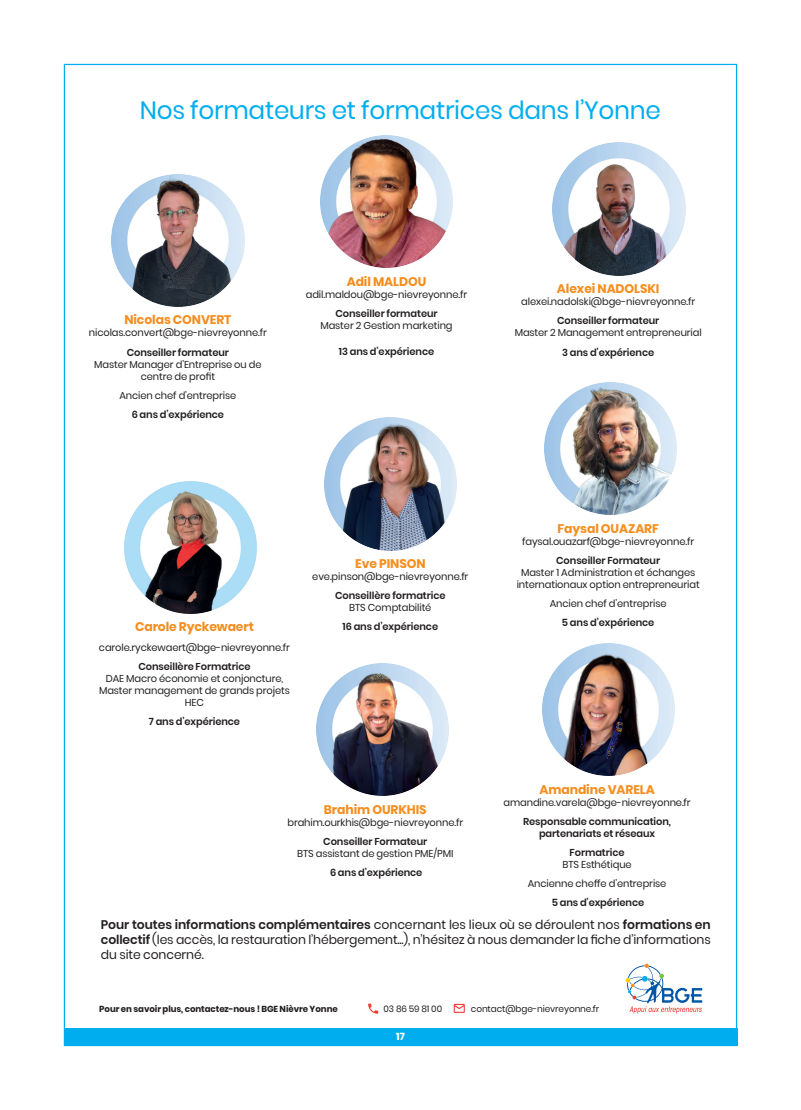
<style>
.page{position:relative;width:801px;height:1110px;background:#fff}
.page>*{position:absolute;margin:0;border:0;box-sizing:border-box;transform-origin:0 0}
.t1{font:25px "Poppins";letter-spacing:-.01em;color:#00aeef}
.t2{font:12.5px/15px "Poppins";letter-spacing:-.01em;color:#231f20;text-align:justify}
.t3{font:700 12.5px "Poppins";letter-spacing:-.01em;color:#f68e1e}
.t4{font:700 10.12px "Poppins";color:#fff}
.t5{font:10px/12px "Poppins";letter-spacing:-.01em;color:#231f20;text-align:center}
.t6{font:600 10px/12px "Poppins";letter-spacing:-.01em;color:#231f20;text-align:center}
.t7{font:9px "Poppins";letter-spacing:-.01em;color:#231f20}
.t8{font:700 8.75px "Poppins";letter-spacing:-.01em;color:#231f20}
.s1{font-weight:600}
</style>
<div class="page">
<div style="left:64px;top:1028px;width:673px;height:17px;background:#00aeef"></div>
<svg style="left:625px;top:963px;width:77px;height:50px"></svg>
<svg style="left:368px;top:1003px;width:10px;height:10px"></svg>
<svg style="left:454px;top:1003px;width:11px;height:9px"></svg>
<img style="left:320px;top:136px;width:133px;height:132px">
<img style="left:112px;top:174px;width:132px;height:132px">
<img style="left:324px;top:417px;width:132px;height:133px">
<img style="left:542px;top:643px;width:132px;height:132px">
<img style="left:316px;top:663px;width:132px;height:132px">
<img style="left:553px;top:143px;width:132px;height:132px">
<img style="left:124px;top:481px;width:132px;height:132px">
<img style="left:544px;top:382px;width:133px;height:132px">
<h1 class="t1" style="left:140px;top:96px;width:523px">Nos formateurs et formatrices dans l’Yonne</h1>
<p class="t3" style="left:124px;top:313px;width:109px">Nicolas CONVERT</p>
<p class="t5" style="left:89px;top:327px;width:179px">nicolas.convert@bge-nievreyonne.fr</p>
<p class="t6" style="left:127px;top:346px;width:104px">Conseiller formateur</p>
<p class="t5" style="left:94px;top:358px;width:169px">Master Manager d’Entreprise ou de centre de profit</p>
<p class="t5" style="left:119px;top:389px;width:118px">Ancien chef d’entreprise</p>
<p class="t6" style="left:132px;top:408px;width:94px">6 ans d’expérience</p>
<p class="t3" style="left:347px;top:274px;width:81px">Adil MALDOU</p>
<p class="t5" style="left:306px;top:288px;width:163px">adil.maldou@bge-nievreyonne.fr</p>
<p class="t6" style="left:335px;top:308px;width:104px">Conseiller formateur</p>
<p class="t5" style="left:320px;top:320px;width:134px">Master 2 Gestion marketing</p>
<p class="t6" style="left:339px;top:346px;width:97px">13 ans d’expérience</p>
<p class="t3" style="left:135px;top:619px;width:120px">Carole Ryckewaert</p>
<p class="t5" style="left:99px;top:641px;width:192px">carole.ryckewaert@bge-nievreyonne.fr</p>
<p class="t6" style="left:138px;top:660px;width:114px">Conseillère Formatrice</p>
<p class="t5" style="left:99px;top:672px;width:192px">DAE Macro économie et conjoncture,<br>Master management de grands projets<br>HEC</p>
<p class="t6" style="left:149px;top:715px;width:93px">7 ans d’expérience</p>
<p class="t3" style="left:355px;top:556px;width:72px">Eve PINSON</p>
<p class="t5" style="left:312px;top:570px;width:158px">eve.pinson@bge-nievreyonne.fr</p>
<p class="t6" style="left:335px;top:589px;width:112px">Conseillère formatrice</p>
<p class="t5" style="left:349px;top:601px;width:84px">BTS Comptabilité</p>
<p class="t6" style="left:342px;top:620px;width:97px">16 ans d’expérience</p>
<p class="t3" style="left:557px;top:281px;width:104px">Alexei NADOLSKI</p>
<p class="t5" style="left:521px;top:296px;width:175px">alexei.nadolski@bge-nievreyonne.fr</p>
<p class="t6" style="left:557px;top:315px;width:104px">Conseiller formateur</p>
<p class="t5" style="left:515px;top:327px;width:188px">Master 2 Management entrepreneurial</p>
<p class="t6" style="left:562px;top:346px;width:94px">3 ans d’expérience</p>
<p class="t3" style="left:557px;top:521px;width:103px">Faysal OUAZARF</p>
<p class="t5" style="left:522px;top:535px;width:173px">faysal.ouazarf@bge-nievreyonne.fr</p>
<p class="t6" style="left:556px;top:554px;width:105px">Conseiller Formateur</p>
<p class="t5" style="left:517px;top:566px;width:184px">Master 1 Administration et échanges internationaux option entrepreneuriat</p>
<p class="t5" style="left:550px;top:597px;width:118px">Ancien chef d’entreprise</p>
<p class="t6" style="left:562px;top:616px;width:94px">5 ans d’expérience</p>
<p class="t3" style="left:539px;top:782px;width:117px">Amandine VARELA</p>
<p class="t5" style="left:503px;top:796px;width:189px">amandine.varela@bge-nievreyonne.fr</p>
<p class="t6" style="left:523px;top:815px;width:149px">Responsable communication, partenariats et réseaux</p>
<p class="t6" style="left:569px;top:846px;width:56px">Formatrice</p>
<p class="t5" style="left:528px;top:854px;width:140px;line-height:19.1px">BTS Esthétique<br>Ancienne cheffe d’entreprise</p>
<p class="t6" style="left:552px;top:896px;width:94px">5 ans d’expérience</p>
<p class="t2" style="left:101px;top:917px;width:611px"><span class="s1">Pour toutes informations complémentaires</span> concernant les lieux où se déroulent nos <span class="s1">formations en collectif</span> (les accès, la restauration l’hébergement...), n’hésitez à nous demander la fiche d’informations du site concerné.</p>
<p class="t3" style="left:324px;top:802px;width:104px">Brahim OURKHIS</p>
<p class="t5" style="left:287px;top:816px;width:177px">brahim.ourkhis@bge-nievreyonne.fr</p>
<p class="t6" style="left:323px;top:835px;width:105px">Conseiller Formateur</p>
<p class="t5" style="left:297px;top:847px;width:158px">BTS assistant de gestion PME/PMI</p>
<p class="t6" style="left:330px;top:866px;width:94px">6 ans d’expérience</p>
<p class="t8" style="left:99px;top:1003px;width:240px">Pour en savoir plus, contactez-nous ! BGE Nièvre Yonne</p>
<p class="t7" style="left:384px;top:1003px;width:60px">03 86 59 81 00</p>
<p class="t7" style="left:471px;top:1003px;width:130px">contact@bge-nievreyonne.fr</p>
<p class="t4" style="left:396px;top:1030px;width:10px">17</p>
</div>
